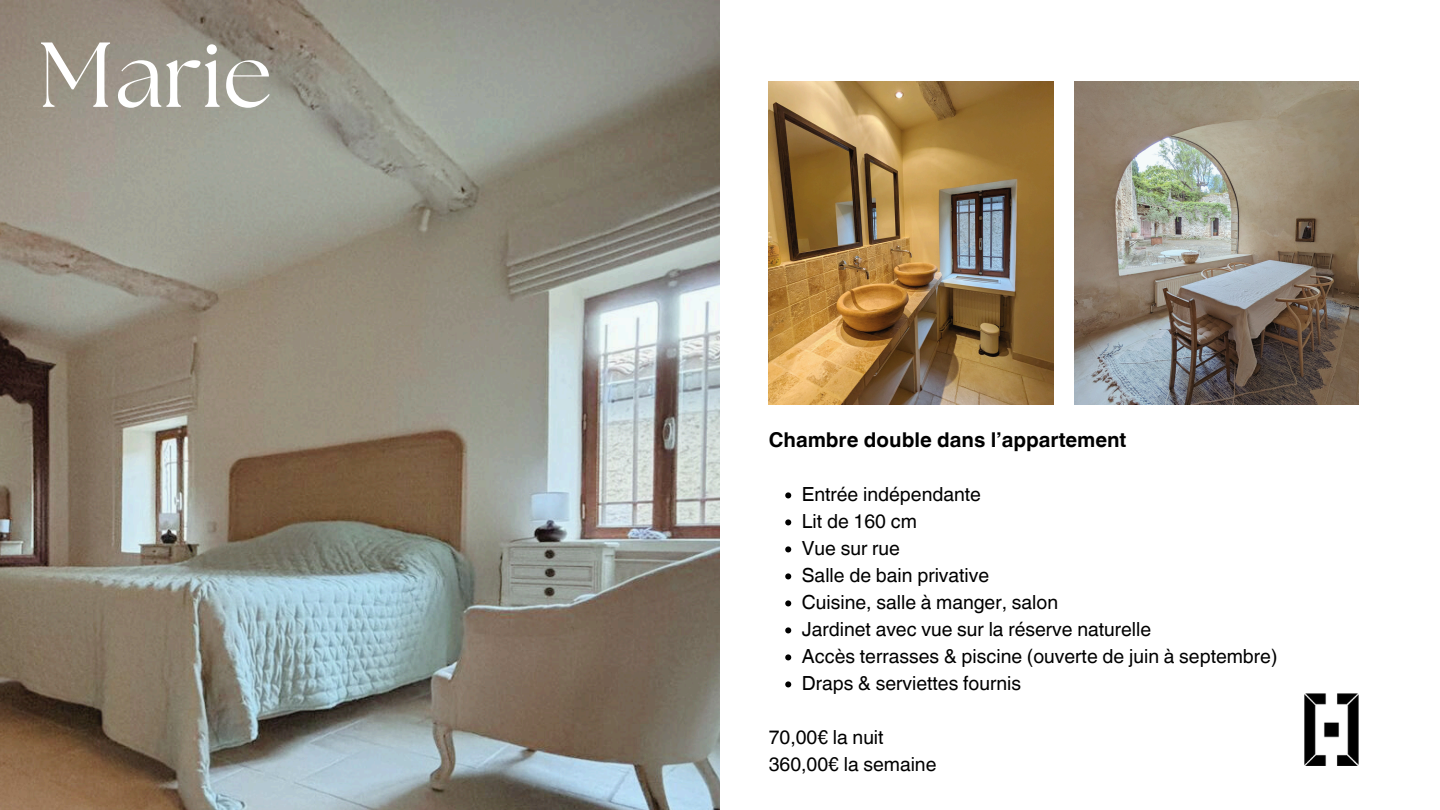
<style>
.page{position:relative;width:1440px;height:810px;background:#fff}
.page>*{position:absolute;margin:0;border:0;box-sizing:border-box;transform-origin:0 0}
.t1{font:92px "The Seasons";color:#fff}
.t2{font:700 20.4px "Helvetica World";color:#000}
.t3{font:19.4px "Helvetica World";color:#000}
</style>
<div class="page">
<img style="left:1305px;top:693px;width:54px;height:72px">
<img style="left:0;top:0;width:720px;height:810px">
<img style="left:769px;top:81px;width:285px;height:324px">
<img style="left:1074px;top:81px;width:285px;height:324px">
<svg style="left:785px;top:492px;width:6px;height:6px"></svg>
<svg style="left:785px;top:519px;width:6px;height:6px"></svg>
<svg style="left:785px;top:546px;width:6px;height:6px"></svg>
<svg style="left:785px;top:573px;width:6px;height:6px"></svg>
<svg style="left:785px;top:600px;width:6px;height:6px"></svg>
<svg style="left:785px;top:627px;width:6px;height:6px"></svg>
<svg style="left:785px;top:654px;width:6px;height:6px"></svg>
<svg style="left:785px;top:681px;width:6px;height:6px"></svg>
<p class="t1" style="left:38px;top:33px;width:235px">Marie</p>
<h2 class="t2" style="left:769px;top:423px;width:359px">Chambre double dans l’appartement</h2>
<p class="t3" style="left:802px;top:482px;width:181px">Entrée indépendante</p>
<p class="t3" style="left:802px;top:509px;width:117px">Lit de 160 cm</p>
<p class="t3" style="left:802px;top:536px;width:100px">Vue sur rue</p>
<p class="t3" style="left:802px;top:563px;width:189px">Salle de bain privative</p>
<p class="t3" style="left:802px;top:590px;width:258px">Cuisine, salle à manger, salon</p>
<p class="t3" style="left:802px;top:617px;width:351px">Jardinet avec vue sur la réserve naturelle</p>
<p class="t3" style="left:802px;top:644px;width:477px">Accès terrasses &amp; piscine (ouverte de juin à septembre)</p>
<p class="t3" style="left:802px;top:671px;width:221px">Draps &amp; serviettes fournis</p>
<p class="t3" style="left:769px;top:725px;width:116px">70,00€ la nuit</p>
<p class="t3" style="left:769px;top:752px;width:169px">360,00€ la semaine</p>
</div>
